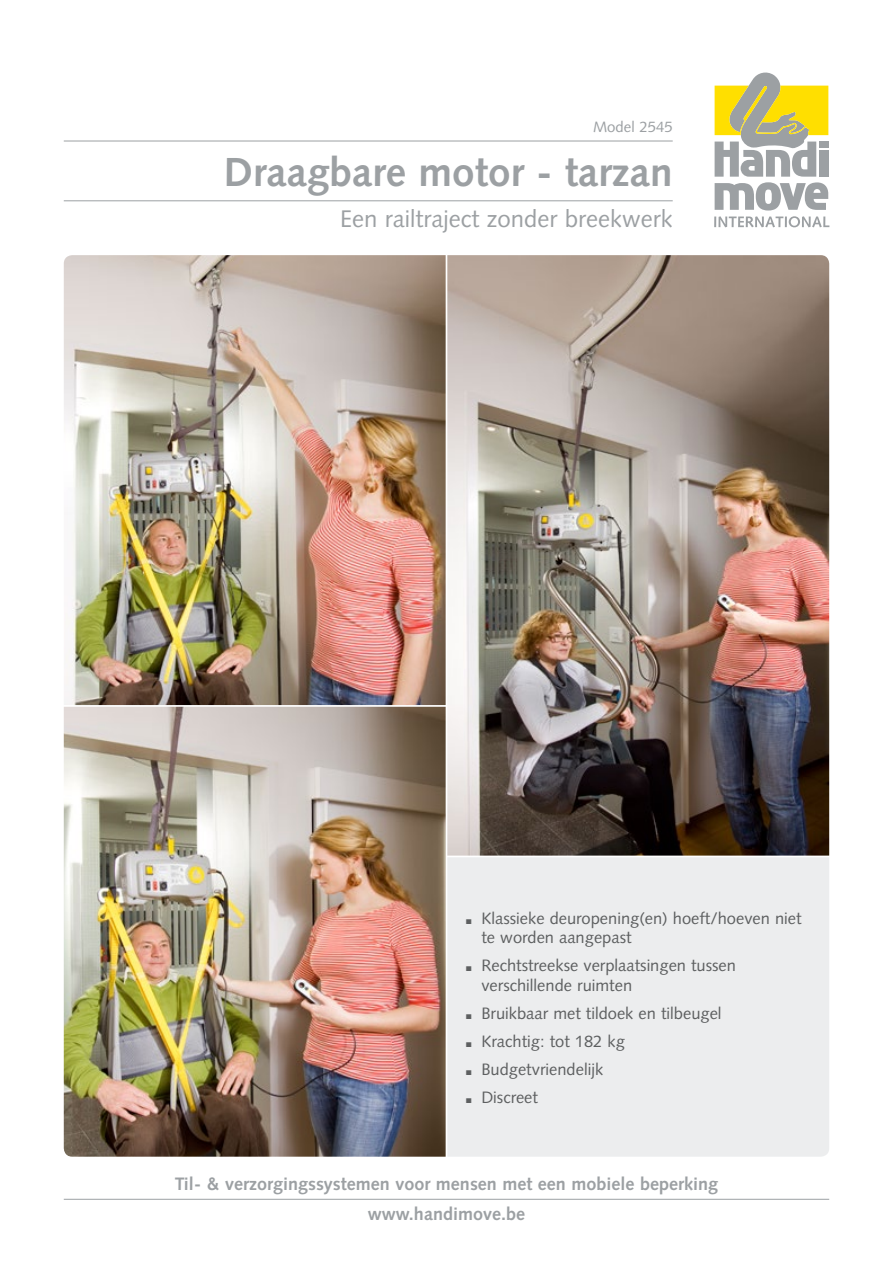
<style>
.page{position:relative;width:893px;height:1263px;background:#fff}
.page>*{position:absolute;margin:0;border:0;box-sizing:border-box;transform-origin:0 0}
.t1{font:700 40.5px "Syntax";color:#9ca0a3}
.t2{font:24px "Syntax";color:#9ca0a3}
.t3{font:700 18px/30px "Syntax";color:#9ca0a3;text-align:center}
.t4{font:16.5px/28px "Syntax";color:#5d5f60}
.t5{font:15px "Syntax";color:#9ca0a3}
.s1{font-weight:900;font-size:27px}
</style>
<div class="page">
<svg style="left:714px;top:72px;width:115px;height:155px"></svg>
<img style="left:447px;top:255px;width:382px;height:600px">
<img style="left:64px;top:255px;width:382px;height:450px">
<img style="left:64px;top:707px;width:382px;height:450px">
<hr style="left:64px;top:141px;width:609px;height:1px;background:#9ca0a3">
<hr style="left:64px;top:200px;width:609px;height:1px;background:#9ca0a3">
<div style="left:447px;top:857px;width:382px;height:300px;background:#ecedee"></div>
<hr style="left:64px;top:1199px;width:765px;height:1px;background:#9ca0a3">
<p class="t5" style="left:593px;top:118px;width:81px">Model 2545</p>
<h1 class="t1" style="left:224px;top:149px;width:450px">Draagbare motor - tarzan</h1>
<h2 class="t2" style="left:340px;top:204px;width:334px">Een railtraject zonder breekwerk</h2>
<p class="t4" style="left:481px;top:908px;width:322px;line-height:19.5px;text-indent:-17px"><span class="s1">.</span> Klassieke deuropening(en) hoeft/hoeven niet te worden aangepast</p>
<p class="t4" style="left:481px;top:956px;width:256px;line-height:19.5px;text-indent:-17px"><span class="s1">.</span> Rechtstreekse verplaatsingen tussen verschillende ruimten</p>
<p class="t4" style="left:464px;top:999px;width:259px"><span class="s1">.</span> Bruikbaar met tildoek en tilbeugel <span class="s1">.</span> Krachtig: tot 182 kg<br><span class="s1">.</span> Budgetvriendelijk<br><span class="s1">.</span> Discreet</p>
<p class="t3" style="left:175px;top:1169px;width:545px">Til- &amp; verzorgingssystemen voor mensen met een mobiele beperking www.handimove.be</p>
</div>
